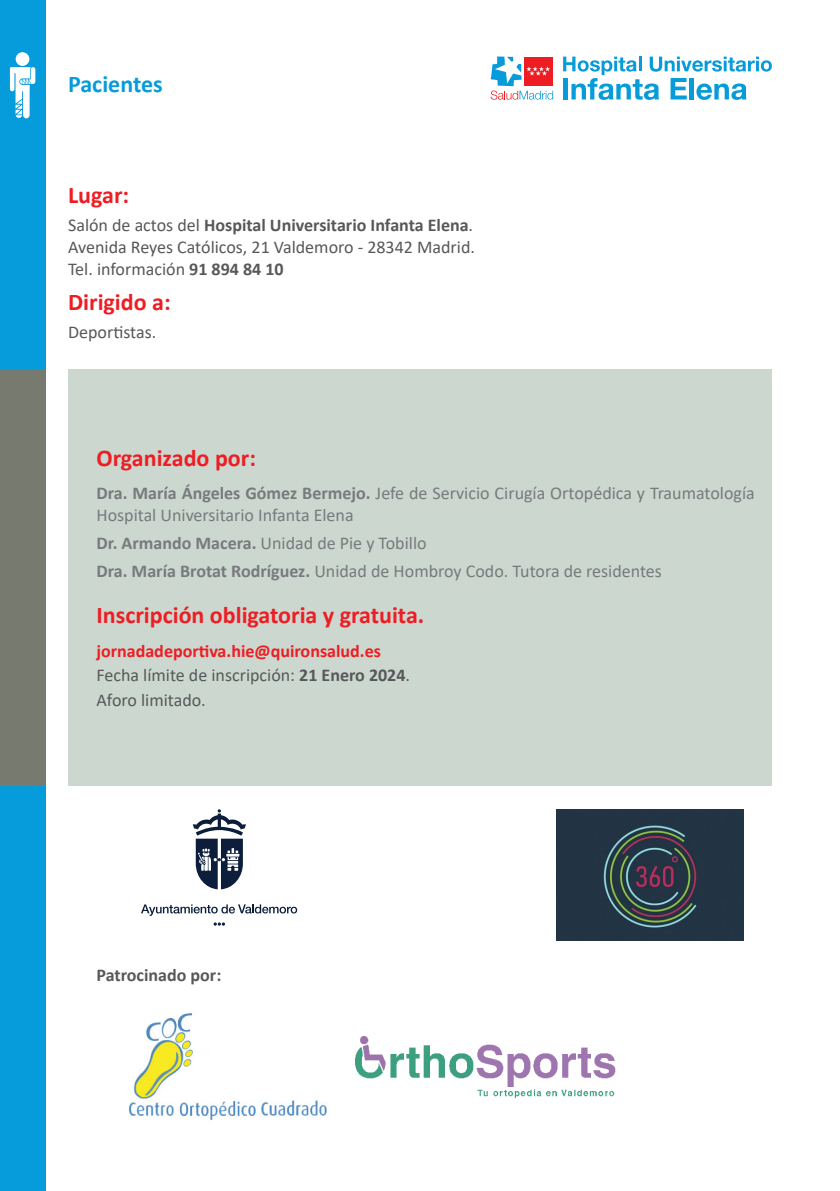
<style>
.page{position:relative;width:840px;height:1191px;background:#fff}
.page>*{position:absolute;margin:0;border:0;box-sizing:border-box;transform-origin:0 0}
.QUE_HACE{font:700 24px "Calibri";color:#ee1d23}
.t1{font:700 24px "Calibri";color:#069bda}
.QUE_HACE-2{font:18px/22px "Calibri";color:#787a7d}
.t2{font:18px "Calibri";color:#57585a}
.t3{font:700 18px "Calibri";color:#57585a}
.t4{font:700 18px "Calibri";color:#ee1d23}
.s1{font-weight:400}
.s2{font-weight:700}
</style>
<div class="page">
<div style="left:68px;top:369px;width:703px;height:416px;background:#cbd7cf"></div>
<svg style="left:490px;top:56px;width:63px;height:44px"></svg>
<svg style="left:563px;top:57px;width:208px;height:43px"></svg>
<div style="left:0;top:0;width:45px;height:1191px;background:#069bda"></div>
<div style="left:0;top:369px;width:45px;height:416px;background:#767a6f"></div>
<div style="left:16px;top:52px;width:13px;height:14px;background:#fff;border-radius:50%"></div>
<svg style="left:10px;top:67px;width:25px;height:51px"></svg>
<svg style="left:141px;top:904px;width:156px;height:12px"></svg>
<svg style="left:213px;top:922px;width:12px;height:3px"></svg>
<svg style="left:193px;top:809px;width:53px;height:80px"></svg>
<img style="left:355px;top:1036px;width:260px;height:61px">
<img style="left:556px;top:809px;width:186px;height:131px">
<img style="left:129px;top:1013px;width:198px;height:107px">
<p class="t1" style="left:68px;top:67px;width:96px">Pacientes</p>
<p class="QUE_HACE" style="left:68px;top:178px;width:62px">Lugar:</p>
<p class="t3" style="left:68px;top:212px;width:406px"><span class="s1">Salón de actos del</span> Hospital Universitario Infanta Elena<span class="s1">.</span></p>
<p class="t2" style="left:68px;top:234px;width:408px">Avenida Reyes Católicos, 21 Valdemoro - 28342 Madrid.</p>
<p class="t2" style="left:68px;top:256px;width:217px">Tel. información <span class="s2">91 894 84 10</span></p>
<p class="QUE_HACE" style="left:68px;top:285px;width:104px">Dirigido a:</p>
<p class="t2" style="left:68px;top:319px;width:90px">Deportistas.</p>
<p class="QUE_HACE" style="left:96px;top:441px;width:161px">Organizado por:</p>
<p class="QUE_HACE-2" style="left:96px;top:482px;width:659px"><span class="s2">Dra. María Ángeles Gómez Bermejo.</span> Jefe de Servicio Cirugía Ortopédica y Traumatología<br>Hospital Universitario Infanta Elena</p>
<p class="QUE_HACE-2" style="left:96px;top:531px;width:331px"><span class="s2">Dr. Armando Macera.</span> Unidad de Pie y Tobillo</p>
<p class="QUE_HACE-2" style="left:96px;top:559px;width:566px"><span class="s2">Dra. María Brotat Rodríguez.</span> Unidad de Hombroy Codo. Tutora de residentes</p>
<p class="QUE_HACE" style="left:96px;top:598px;width:329px">Inscripción obligatoria y gratuita.</p>
<p class="t4" style="left:96px;top:638px;width:286px">jornadadeportiva.hie@quironsalud.es</p>
<p class="t2" style="left:96px;top:663px;width:315px">Fecha límite de inscripción: <span class="s2">21 Enero 2024</span>.</p>
<p class="t2" style="left:96px;top:688px;width:111px">Aforo limitado.</p>
<p class="t3" style="left:96px;top:962px;width:126px">Patrocinado por:</p>
</div>
